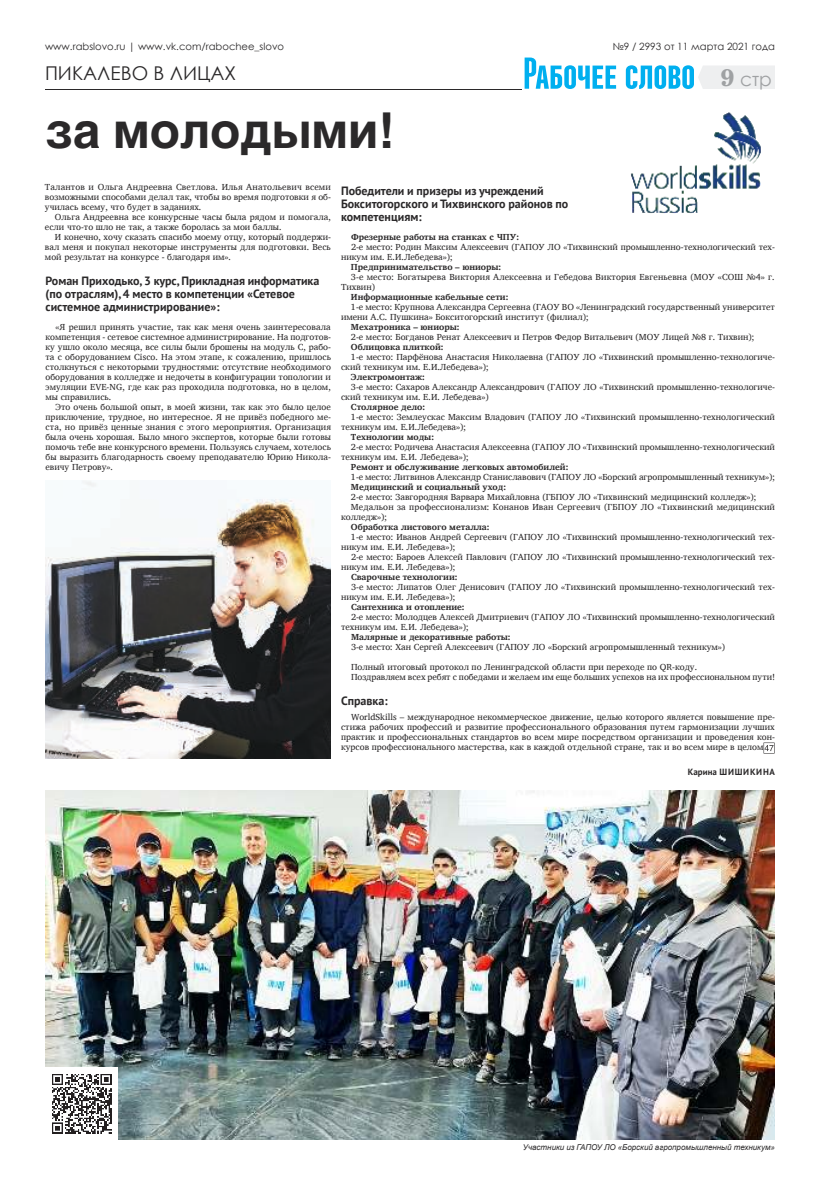
<style>
.page{position:relative;width:820px;height:1190px;background:#fff}
.page>*{position:absolute;margin:0;border:0;box-sizing:border-box;transform-origin:0 0}
.t1{font:700 49px "Helios";color:#2b292a}
.t2{font:19px "Century Gothic";color:#2b292a}
.t3{font:19px "Century Gothic";color:#9fa1a3}
.t4{font:700 12px/13px "PT Sans";color:#2b292a}
.t5{font:10px "Century Gothic";color:#2b292a}
.t6{font:9px/10px "Charis SIL";color:#2b292a}
.t7{font:700 9px "Charis SIL";color:#2b292a}
.t8{font:700 9px "PT Sans";letter-spacing:.08em;color:#2b292a}
.t9{font:italic 8px "Arial";color:#2b292a}
.s1{font-family:"New Century Schlbk";font-weight:700;font-size:24px}
</style>
<div class="page">
<hr style="left:45px;top:89px;width:477px;height:1px;background:#2b292a">
<svg style="left:525px;top:58px;width:250px;height:31px"></svg>
<img style="left:631px;top:112px;width:130px;height:102px">
<img style="left:45px;top:480px;width:286px;height:279px">
<svg style="left:764px;top:743px;width:11px;height:11px"></svg>
<img style="left:45px;top:790px;width:730px;height:350px">
<img style="left:45px;top:1067px;width:73px;height:73px">
<p class="t5" style="left:45px;top:39px;width:241px">www.rabslovo.ru | www.vk.com/rabochee_slovo</p>
<p class="t5" style="left:613px;top:39px;width:164px">№9 / 2993 от 11 марта 2021 года</p>
<h2 class="t3" style="left:721px;top:66px;width:53px"><span class="s1">9</span> стр</h2>
<h2 class="t2" style="left:45px;top:59px;width:193px">ПИКАЛЕВО В ЛИЦАХ</h2>
<h1 class="t1" style="left:46px;top:111px;width:351px">за молодыми!</h1>
<p class="t6" style="left:45px;top:182px;width:288px;text-align:justify">Талантов и Ольга Андреевна Светлова. Илья Анатольевич всеми возможными способами делал так, чтобы во время подготовки я об&shy;училась всему, что будет в заданиях.</p>
<p class="t6" style="left:45px;top:212px;width:287px;text-indent:10px">Ольга Андреевна все конкурсные часы была рядом и помогала, если что-то шло не так, а также боролась за мои баллы.</p>
<p class="t6" style="left:45px;top:232px;width:288px;text-align:justify;text-indent:10px">И конечно, хочу сказать спасибо моему отцу, который поддержи&shy;вал меня и покупал некоторые инструменты для подготовки. Весь мой результат на конкурсе - благодаря им».</p>
<h3 class="t4" style="left:46px;top:274px;width:275px">Роман Приходько, 3 курс, Прикладная информатика (по отраслям), 4 место в компетенции «Сетевое системное администрирование»:</h3>
<p class="t6" style="left:46px;top:322px;width:287px;text-align:justify;text-indent:10px">«Я решил принять участие, так как меня очень заинтересовала компетенция - сетевое системное администрирование. На подготов&shy;ку ушло около месяца, все силы были брошены на модуль С, рабо&shy;та с оборудованием Cisco. На этом этапе, к сожалению, пришлось столкнуться с некоторыми трудностями: отсутствие необходимого оборудования в колледже и недочеты в конфигурации топологии и эмуляции EVE-NG, где как раз проходила подготовка, но в целом, мы справились.</p>
<p class="t6" style="left:46px;top:402px;width:287px;text-align:justify;text-indent:10px">Это очень большой опыт, в моей жизни, так как это было целое приключение, трудное, но интересное. Я не привёз победного ме&shy;ста, но привёз ценные знания с этого мероприятия. Организация была очень хорошая. Было много экспертов, которые были готовы помочь тебе вне конкурсного времени. Пользуясь случаем, хотелось бы выразить благодарность своему преподавателю Юрию Никола&shy;евичу Петрову».</p>
<h3 class="t4" style="left:341px;top:184px;width:229px">Победители и призеры из учреждений<br>Бокситогорского и Тихвинского районов по компетенциям:</h3>
<p class="t7" style="left:351px;top:232px;width:170px">Фрезерные работы на станках с ЧПУ:</p>
<p class="t6" style="left:341px;top:242px;width:436px;text-indent:10px">2-е место: Родин Максим Алексеевич (ГАПОУ ЛО «Тихвинский промышленно-технологический тех&shy;никум им. Е.И.Лебедева»);</p>
<p class="t7" style="left:351px;top:262px;width:152px">Предпринимательство – юниоры:</p>
<p class="t6" style="left:341px;top:272px;width:435px;text-indent:10px">3-е место: Богатырева Виктория Алексеевна и Гебедова Виктория Евгеньевна (МОУ «СОШ №4» г.<br>Тихвин)</p>
<p class="t7" style="left:351px;top:292px;width:159px">Информационные кабельные сети:</p>
<p class="t6" style="left:341px;top:302px;width:435px;text-indent:10px">1-е место: Крупнова Александра Сергеевна (ГАОУ ВО «Ленинградский государственный университет имени А.С. Пушкина» Бокситогорский институт (филиал);</p>
<p class="t7" style="left:351px;top:322px;width:110px">Мехатроника – юниоры:</p>
<p class="t6" style="left:351px;top:332px;width:405px">2-е место: Богданов Ренат Алексеевич и Петров Федор Витальевич (МОУ Лицей №8 г. Тихвин);</p>
<p class="t7" style="left:351px;top:342px;width:94px">Облицовка плиткой:</p>
<p class="t6" style="left:341px;top:352px;width:435px;text-indent:10px">1-е место: Парфёнова Анастасия Николаевна (ГАПОУ ЛО «Тихвинский промышленно-технологиче&shy;ский техникум им. Е.И.Лебедева»);</p>
<p class="t7" style="left:351px;top:372px;width:76px">Электромонтаж:</p>
<p class="t6" style="left:341px;top:382px;width:436px;text-indent:10px">3-е место: Сахаров Александр Александрович (ГАПОУ ЛО «Тихвинский промышленно-технологиче&shy;ский техникум им. Е.И. Лебедева»)</p>
<p class="t7" style="left:351px;top:402px;width:76px">Столярное дело:</p>
<p class="t6" style="left:341px;top:412px;width:436px;text-indent:10px">1-е место: Землеускас Максим Владович (ГАПОУ ЛО «Тихвинский промышленно-технологический техникум им. Е.И.Лебедева»);</p>
<p class="t7" style="left:351px;top:432px;width:85px">Технологии моды:</p>
<p class="t6" style="left:341px;top:442px;width:435px;text-indent:10px">2-е место: Родичева Анастасия Алексеевна (ГАПОУ ЛО «Тихвинский промышленно-технологический техникум им. Е.И. Лебедева»);</p>
<p class="t7" style="left:351px;top:462px;width:219px">Ремонт и обслуживание легковых автомобилей:</p>
<p class="t6" style="left:351px;top:472px;width:426px">1-е место: Литвинов Александр Станиславович (ГАПОУ ЛО «Борский агропромышленный техникум»);</p>
<p class="t7" style="left:351px;top:482px;width:157px">Медицинский и социальный уход:</p>
<p class="t6" style="left:351px;top:492px;width:407px">2-е место: Завгородняя Варвара Михайловна (ГБПОУ ЛО «Тихвинский медицинский колледж»);</p>
<p class="t6" style="left:351px;top:502px;width:426px">Медальон за профессионализм: Конанов Иван Сергеевич (ГБПОУ ЛО «Тихвинский медицинский</p>
<p class="t6" style="left:341px;top:512px;width:47px">колледж»);</p>
<p class="t7" style="left:351px;top:522px;width:140px">Обработка листового металла:</p>
<p class="t6" style="left:341px;top:532px;width:436px;text-indent:10px">1-е место: Иванов Андрей Сергеевич (ГАПОУ ЛО «Тихвинский промышленно-технологический тех&shy;никум им. Е.И. Лебедева»);</p>
<p class="t6" style="left:341px;top:552px;width:436px;text-indent:10px">2-е место: Бароев Алексей Павлович (ГАПОУ ЛО «Тихвинский промышленно-технологический тех&shy;никум им. Е.И. Лебедева»);</p>
<p class="t7" style="left:351px;top:572px;width:108px">Сварочные технологии:</p>
<p class="t6" style="left:341px;top:582px;width:435px;text-indent:10px">3-е место: Липатов Олег Денисович (ГАПОУ ЛО «Тихвинский промышленно-технологический тех&shy;никум им. Е.И. Лебедева»);</p>
<p class="t7" style="left:351px;top:602px;width:115px">Сантехника и отопление:</p>
<p class="t6" style="left:341px;top:612px;width:435px;text-indent:10px">2-е место: Молодцев Алексей Дмитриевич (ГАПОУ ЛО «Тихвинский промышленно-технологический техникум им. Е.И. Лебедева»);</p>
<p class="t7" style="left:351px;top:632px;width:161px">Малярные и декоративные работы:</p>
<p class="t6" style="left:351px;top:642px;width:376px">3-е место: Хан Сергей Алексеевич (ГАПОУ ЛО «Борский агропромышленный техникум»)</p>
<p class="t6" style="left:351px;top:662px;width:426px">Полный итоговый протокол по Ленинградской области при переходе по QR-коду.<br>Поздравляем всех ребят с победами и желаем им еще больших успехов на их профессиональном пути!</p>
<h3 class="t4" style="left:341px;top:694px;width:48px">Справка:</h3>
<p class="t6" style="left:341px;top:712px;width:435px;text-align:justify;text-indent:10px">WorldSkills – международное некоммерческое движение, целью которого является повышение пре&shy;стижа рабочих профессий и развитие профессионального образования путем гармонизации лучших практик и профессиональных стандартов во всем мире посредством организации и проведения кон&shy;курсов профессионального мастерства, как в каждой отдельной стране, так и во всем мире в целом</p>
<p class="t8" style="left:688px;top:766px;width:89px">Карина ШИШИКИНА</p>
<p class="t9" style="left:523px;top:1142px;width:254px">Участники из ГАПОУ ЛО «Борский агропромышленный техникум»</p>
</div>
